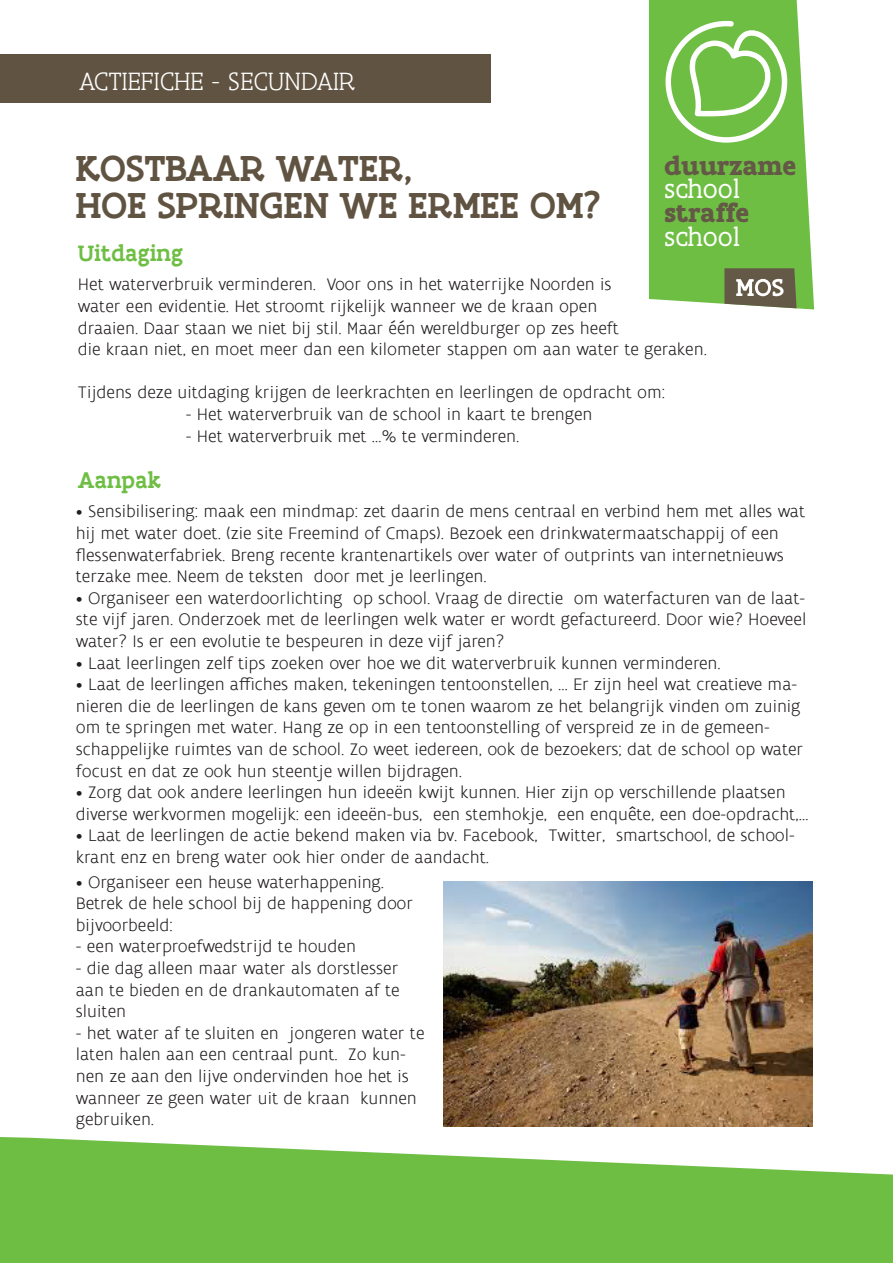
<style>
.page{position:relative;width:893px;height:1263px;background:#fff}
.page>*{position:absolute;margin:0;border:0;box-sizing:border-box;transform-origin:0 0}
.t1{font:500 39px/37.5px "Flanders Art Serif";color:#605341}
.t2{font:700 27.6px/23.5px "Flanders Art Serif";letter-spacing:-.015em;color:#645847}
.t3{font:300 27px "Flanders Art Serif";color:#fff}
.t4{font:500 24px "Flanders Art Serif";color:#6ebe44}
.t5{font:300 18px/21.6px "Flanders Art Sans";color:#231f20}
.s1{font-weight:400;color:#fff}
</style>
<div class="page">
<div style="left:0;top:55px;width:490px;height:48px;background:#605341"></div>
<img style="left:443px;top:881px;width:369px;height:246px">
<svg style="left:649px;top:0;width:165px;height:309px;background:#7dc456"></svg>
<svg style="left:724px;top:268px;width:73px;height:40px;background:#807a68"></svg>
<svg style="left:665px;top:21px;width:122px;height:122px"></svg>
<svg style="left:0;top:1137px;width:893px;height:126px;background:#83c75f"></svg>
<p class="t3" style="left:79px;top:65px;width:278px">ACTIEFICHE - SECUNDAIR</p>
<p class="t1" style="left:76px;top:149px;width:526px">KOSTBAAR WATER,<br>HOE SPRINGEN WE ERMEE OM?</p>
<p class="t4" style="left:78px;top:238px;width:107px">Uitdaging</p>
<p class="t5" style="left:78px;top:274px;width:630px">Het waterverbruik verminderen. Voor ons in het waterrijke Noorden is<br>water een evidentie. Het stroomt rijkelijk wanneer we de kraan open<br>draaien. Daar staan we niet bij stil. Maar één wereldburger op zes heeft<br>die kraan niet, en moet meer dan een kilometer stappen om aan water te geraken.</p>
<p class="t5" style="left:78px;top:382px;width:589px">Tijdens deze uitdaging krijgen de leerkrachten en leerlingen de opdracht om:</p>
<p class="t5" style="left:186px;top:404px;width:408px">- Het waterverbruik van de school in kaart te brengen</p>
<p class="t5" style="left:186px;top:425px;width:335px">- Het waterverbruik met …% te verminderen.</p>
<p class="t4" style="left:78px;top:465px;width:85px">Aanpak</p>
<p class="t5" style="left:76px;top:501px;width:731px">• Sensibilisering: maak een mindmap: zet daarin de mens centraal en verbind hem met alles wat hij met water doet. (zie site Freemind of Cmaps). Bezoek een drinkwatermaatschappij of een flessenwaterfabriek. Breng recente krantenartikels over water of outprints van internetnieuws terzake mee. Neem de teksten door met je leerlingen.</p>
<p class="t5" style="left:76px;top:588px;width:732px;text-align:justify">• Organiseer een waterdoorlichting op school. Vraag de directie om waterfacturen van de laat&shy;ste vijf jaren. Onderzoek met de leerlingen welk water er wordt gefactureerd. Door wie? Hoeveel water? Is er een evolutie te bespeuren in deze vijf jaren?</p>
<p class="t5" style="left:76px;top:652px;width:646px">• Laat leerlingen zelf tips zoeken over hoe we dit waterverbruik kunnen verminderen.</p>
<p class="t5" style="left:76px;top:674px;width:729px">• Laat de leerlingen affiches maken, tekeningen tentoonstellen, … Er zijn heel wat creatieve ma&shy;nieren die de leerlingen de kans geven om te tonen waarom ze het belangrijk vinden om zuinig om te springen met water. Hang ze op in een tentoonstelling of verspreid ze in de gemeen&shy;schappelijke ruimtes van de school. Zo weet iedereen, ook de bezoekers; dat de school op water focust en dat ze ook hun steentje willen bijdragen.</p>
<p class="t5" style="left:76px;top:782px;width:734px">• Zorg dat ook andere leerlingen hun ideeën kwijt kunnen. Hier zijn op verschillende plaatsen diverse werkvormen mogelijk: een ideeën-bus, een stemhokje, een enquête, een doe-opdracht,…</p>
<p class="t5" style="left:76px;top:825px;width:721px">• Laat de leerlingen de actie bekend maken via bv. Facebook, Twitter, smartschool, de school&shy;krant enz en breng water ook hier onder de aandacht.</p>
<p class="t2" style="left:664px;top:154px;width:133px">duurzame <span class="s1">school </span>straffe <span class="s1">school</span></p>
<p class="t5" style="left:76px;top:871px;width:339px">• Organiseer een heuse waterhappening.<br>Betrek de hele school bij de happening door bijvoorbeeld:</p>
<p class="t5" style="left:76px;top:936px;width:282px">- een waterproefwedstrijd te houden</p>
<p class="t5" style="left:76px;top:958px;width:325px;text-align:justify">- die dag alleen maar water als dorstlesser aan te bieden en de drankautomaten af te sluiten</p>
<p class="t5" style="left:76px;top:1023px;width:350px">- het water af te sluiten en jongeren water te laten halen aan een centraal punt. Zo kun&shy;nen ze aan den lijve ondervinden hoe het is wanneer ze geen water uit de kraan kunnen gebruiken.</p>
</div>
